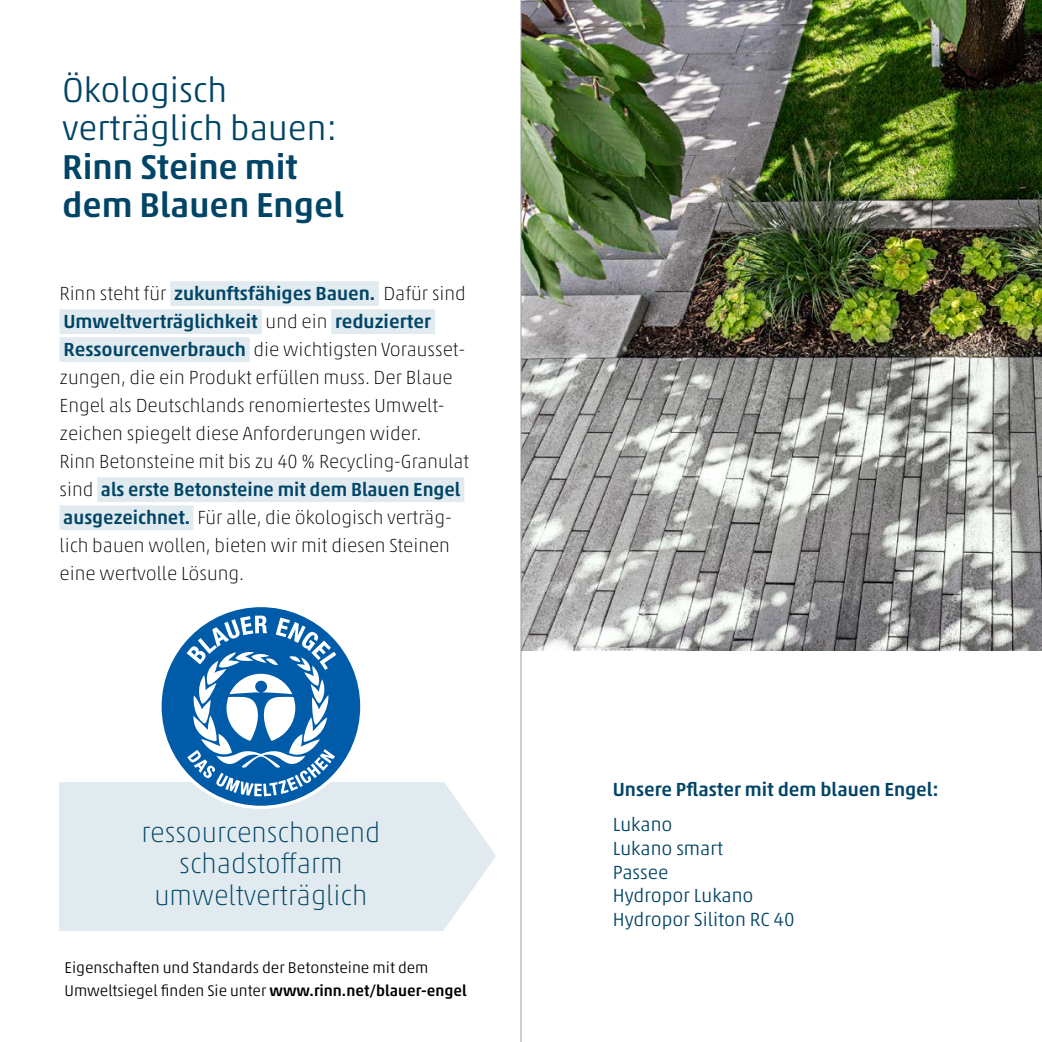
<style>
.page{position:relative;width:1042px;height:1042px;background:#fff}
.page>*{position:absolute;margin:0;border:0;box-sizing:border-box;transform-origin:0 0}
.t1{font:300 35px/38.5px "Akko Std";color:#046}
.t2{font:500 35px/38.5px "Akko Std";color:#046}
.t3{font:100 28px/31.5px "Akko Std";color:#046;text-align:center}
.t4{font:100 19.25px/28px "Akko Std";color:#000}
.t5{font:300 19.25px/23.6px "Akko Std";color:#046}
.t6{font:500 19.25px "Akko Std";color:#046}
.t7{font:300 15.75px/22.4px "Akko Std";color:#000}
.s1{font-weight:500;color:#046}
.s2{font-weight:500}
</style>
<div class="page">
<img style="left:522px;top:0;width:520px;height:650px">
<div style="left:60px;top:782px;width:384px;height:148px;background:#e0eaef"></div>
<svg style="left:444px;top:782px;width:52px;height:147px"></svg>
<svg style="left:162px;top:607px;width:198px;height:199px"></svg>
<div style="left:170px;top:281px;width:209px;height:25px;background:#e0eaef"></div>
<div style="left:60px;top:309px;width:202px;height:25px;background:#e0eaef"></div>
<div style="left:331px;top:309px;width:104px;height:25px;background:#e0eaef"></div>
<div style="left:60px;top:337px;width:190px;height:25px;background:#e0eaef"></div>
<div style="left:97px;top:477px;width:367px;height:25px;background:#e0eaef"></div>
<div style="left:60px;top:505px;width:134px;height:25px;background:#e0eaef"></div>
<hr style="left:521px;top:0;width:1px;height:1042px;background:#9c9d9d">
<h1 class="t1" style="left:62px;top:70px;width:277px">Ökologisch verträglich bauen:</h1>
<h1 class="t2" style="left:62px;top:147px;width:283px">Rinn Steine mit dem Blauen Engel</h1>
<p class="t4" style="left:60px;top:280px;width:411px">Rinn steht für <span class="s1">zukunftsfähiges Bauen.</span> Dafür sind <span class="s1">Umweltverträglichkeit</span> und ein <span class="s1">reduzierter Ressourcenverbrauch</span> die wichtigsten Vorausset&shy;zungen, die ein Produkt erfüllen muss. Der Blaue Engel als Deutschlands renomiertestes Umwelt&shy;zeichen spiegelt diese Anforderungen wider.<br>Rinn Betonsteine mit bis zu 40 % Recycling-Granulat sind <span class="s1">als erste Betonsteine mit dem Blauen Engel ausgezeichnet.</span> Für alle, die ökologisch verträg&shy;lich bauen wollen, bieten wir mit diesen Steinen eine wertvolle Lösung.</p>
<h2 class="t3" style="left:142px;top:816px;width:240px">ressourcenschonend schadstoffarm umweltverträglich</h2>
<p class="t7" style="left:64px;top:956px;width:404px">Eigenschaften und Standards der Betonsteine mit dem<br>Umweltsiegel finden Sie unter <span class="s2">www.rinn.net/blauer-engel</span></p>
<p class="t6" style="left:613px;top:778px;width:327px">Unsere Pflaster mit dem blauen Engel:</p>
<p class="t5" style="left:613px;top:813px;width:183px">Lukano<br>Lukano smart<br>Passee<br>Hydropor Lukano<br>Hydropor Siliton RC 40</p>
</div>
